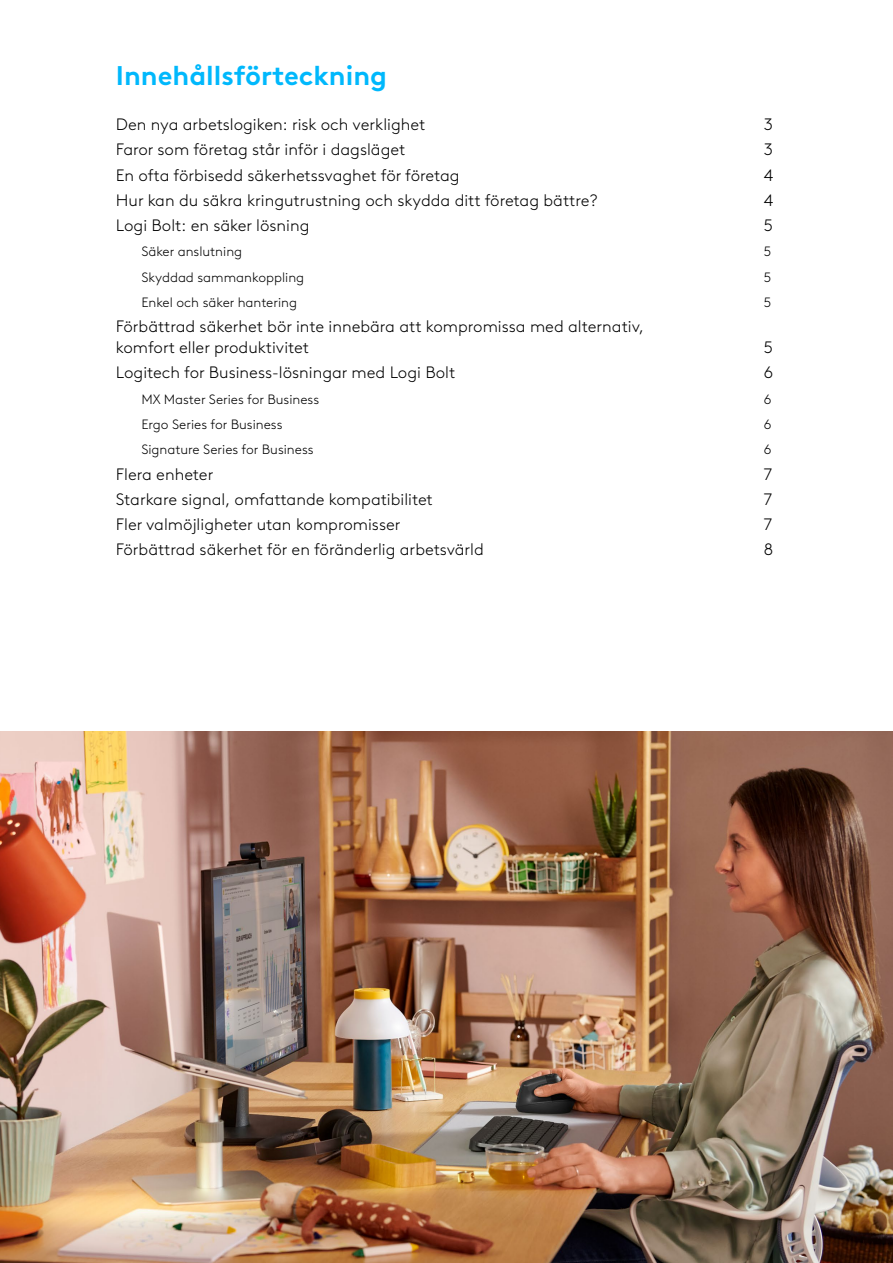
<style>
.page{position:relative;width:893px;height:1263px;background:#fff}
.page>*{position:absolute;margin:0;border:0;box-sizing:border-box;transform-origin:0 0}
.t1{font:700 27px "Brown Logitech Pan";color:#00b8fc}
.t2{font:300 16.5px/21px "Brown Logitech Pan";color:#000}
.t3{font:300 13.5px "Brown Logitech Pan";color:#000}
</style>
<div class="page">
<img style="left:0;top:731px;width:893px;height:532px">
<h1 class="t1" style="left:116px;top:55px;width:273px">Innehållsförteckning</h1>
<p class="t2" style="left:116px;top:113px;width:311px">Den nya arbetslogiken: risk och verklighet</p>
<p class="t2" style="left:764px;top:113px;width:11px">3</p>
<p class="t2" style="left:116px;top:138px;width:291px">Faror som företag står inför i dagsläget</p>
<p class="t2" style="left:764px;top:138px;width:11px">3</p>
<p class="t2" style="left:116px;top:164px;width:345px">En ofta förbisedd säkerhetssvaghet för företag</p>
<p class="t2" style="left:764px;top:164px;width:11px">4</p>
<p class="t2" style="left:116px;top:189px;width:484px">Hur kan du säkra kringutrustning och skydda ditt företag bättre?</p>
<p class="t2" style="left:764px;top:189px;width:11px">4</p>
<p class="t2" style="left:116px;top:214px;width:195px">Logi Bolt: en säker lösning</p>
<p class="t2" style="left:764px;top:214px;width:10px">5</p>
<p class="t3" style="left:141px;top:242px;width:102px">Säker anslutning</p>
<p class="t3" style="left:764px;top:242px;width:9px">5</p>
<p class="t3" style="left:141px;top:267px;width:164px">Skyddad sammankoppling</p>
<p class="t3" style="left:764px;top:267px;width:9px">5</p>
<p class="t3" style="left:141px;top:293px;width:157px">Enkel och säker hantering</p>
<p class="t3" style="left:764px;top:293px;width:9px">5</p>
<p class="t2" style="left:116px;top:315px;width:530px">Förbättrad säkerhet bör inte innebära att kompromissa med alternativ, komfort eller produktivitet</p>
<p class="t2" style="left:764px;top:336px;width:10px">5</p>
<p class="t2" style="left:116px;top:361px;width:341px">Logitech for Business-lösningar med Logi Bolt</p>
<p class="t2" style="left:764px;top:361px;width:11px">6</p>
<p class="t3" style="left:141px;top:389px;width:179px">MX Master Series for Business</p>
<p class="t3" style="left:764px;top:389px;width:9px">6</p>
<p class="t3" style="left:141px;top:415px;width:143px">Ergo Series for Business</p>
<p class="t3" style="left:764px;top:415px;width:9px">6</p>
<p class="t3" style="left:141px;top:440px;width:174px">Signature Series for Business</p>
<p class="t3" style="left:764px;top:440px;width:9px">6</p>
<p class="t2" style="left:116px;top:462px;width:99px">Flera enheter</p>
<p class="t2" style="left:764px;top:462px;width:10px">7</p>
<p class="t2" style="left:116px;top:488px;width:318px">Starkare signal, omfattande kompatibilitet</p>
<p class="t2" style="left:764px;top:488px;width:10px">7</p>
<p class="t2" style="left:116px;top:513px;width:286px">Fler valmöjligheter utan kompromisser</p>
<p class="t2" style="left:764px;top:513px;width:10px">7</p>
<p class="t2" style="left:116px;top:538px;width:369px">Förbättrad säkerhet för en föränderlig arbetsvärld</p>
<p class="t2" style="left:764px;top:538px;width:11px">8</p>
</div>
